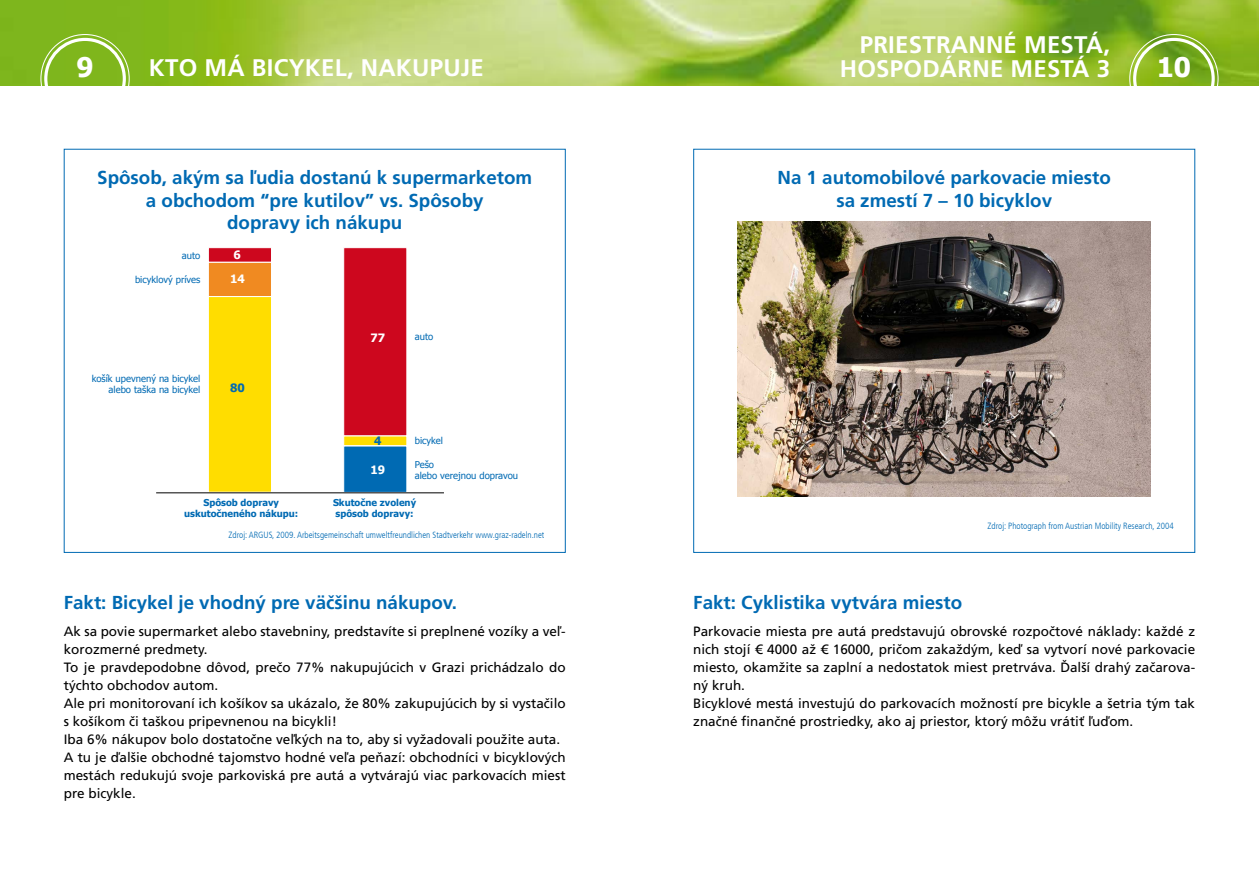
<style>
.page{position:relative;width:1259px;height:893px;background:#fff}
.page>*{position:absolute;margin:0;border:0;box-sizing:border-box;transform-origin:0 0}
.t1{font:700 27px "Tahoma";color:#fff}
.t2{font:700 24px/24px "Frutiger LT Com";letter-spacing:.01em;color:#fff;text-align:right}
.t3{font:700 18.75px/22.5px "Frutiger LT Com";color:#006ab3;text-align:center}
.t4{font:13.5px/18px "Frutiger LT Com";color:#000}
.t5{font:700 11.55px/24.5px "Tahoma";color:#fff}
.t6{font:700 11.55px "Tahoma";color:#006ab3}
.t7{font:9.45px/11.4px "Tahoma";color:#006ab3}
.t8{font:700 9.45px/11.4px "Tahoma";color:#006ab3}
.t9{font:300 condensed 9px "Frutiger LT Com";color:#006ab3}
</style>
<div class="page">
<img style="left:0;top:0;width:1259px;height:85px">
<div style="left:44px;top:38px;width:82px;height:81px;border:3px solid #fff;border-radius:50%"></div>
<div style="left:1133px;top:38px;width:81px;height:81px;border:3px solid #fff;border-radius:50%"></div>
<img style="left:737px;top:222px;width:414px;height:275px">
<div style="left:208px;top:247px;width:64px;height:15px;background:#cd071e;border:1px solid #fff"></div>
<div style="left:343px;top:247px;width:64px;height:189px;background:#cd071e;border:1px solid #fff"></div>
<div style="left:208px;top:262px;width:64px;height:35px;background:#f08a21;border:1px solid #fff"></div>
<div style="left:343px;top:436px;width:64px;height:10px;background:#fd0;border:1px solid #fff"></div>
<div style="left:208px;top:296px;width:64px;height:196px;background:#fd0;border:1px solid #fff"></div>
<div style="left:343px;top:446px;width:64px;height:47px;background:#006ab3"></div>
<hr style="left:156px;top:492px;width:288px;height:1px;background:#000">
<h2 class="t2" style="left:840px;top:32px;width:272px">Priestrann é mestá, hospodárne mestá 3</h2>
<h2 class="t2" style="left:149px;top:56px;width:336px">Kto má bicykel, nakupuje</h2>
<h1 class="t1" style="left:76px;top:48px;width:19px">9</h1>
<h1 class="t1" style="left:1156px;top:48px;width:36px">10</h1>
<h3 class="t3" style="left:97px;top:166px;width:436px">Spôsob, akým sa ľudia dostanú k supermarketom a obchodom “pre kutilov” vs. Spôsoby<br>dopravy ich nákupu</h3>
<p class="t7" style="left:182px;top:249px;width:20px">auto</p>
<p class="t7" style="left:135px;top:273px;width:67px">bicyklový príves</p>
<p class="t5" style="left:230px;top:242px;width:16px">6<br>14</p>
<p class="t7" style="left:92px;top:373px;width:110px;line-height:10.5px;text-align:right">košík upevnený na bicykel alebo taška na bicykel</p>
<p class="t6" style="left:230px;top:379px;width:16px">80</p>
<p class="t8" style="left:184px;top:496px;width:116px;text-align:center">Spôsob dopravy uskutočneného nákupu:</p>
<p class="t5" style="left:370px;top:325px;width:16px">77</p>
<p class="t7" style="left:415px;top:330px;width:20px">auto</p>
<p class="t6" style="left:374px;top:433px;width:9px">4</p>
<p class="t5" style="left:370px;top:457px;width:16px">19</p>
<p class="t7" style="left:415px;top:435px;width:30px">bicykel</p>
<p class="t7" style="left:415px;top:458px;width:105px">Pešo<br>alebo verejnou dopravou</p>
<p class="t8" style="left:333px;top:496px;width:85px">Skutočne zvolený spôsob dopravy:</p>
<p class="t9" style="left:229px;top:530px;width:317px">Zdroj: ARGUS, 2009. Arbeitsgemeinschaft umweltfreundlichen Stadtverkehr www.graz-radeln.net</p>
<h3 class="t3" style="left:64px;top:592px;width:395px">Fakt: Bicykel je vhodný pre väčšinu nákupov.</h3>
<p class="t4" style="left:64px;top:622px;width:503px">Ak sa povie supermarket alebo stavebniny, predstavíte si preplnené vozíky a veľ&shy;korozmerné predmety.<br>To je pravdepodobne dôvod, prečo 77% nakupujúcich v Grazi prichádzalo do týchto obchodov autom.<br>Ale pri monitorovaní ich košíkov sa ukázalo, že 80% zakupujúcich by si vystačilo s košíkom či taškou pripevnenou na bicykli!<br>Iba 6% nákupov bolo dostatočne veľkých na to, aby si vyžadovali použite auta.<br>A tu je ďalšie obchodné tajomstvo hodné veľa peňazí: obchodníci v bicyklových mestách redukujú svoje parkoviská pre autá a vytvárajú viac parkovacích miest pre bicykle.</p>
<h3 class="t3" style="left:777px;top:166px;width:335px">Na 1 automobilové parkovacie miesto sa zmestí 7 – 10 bicyklov</h3>
<p class="t9" style="left:987px;top:521px;width:188px">Zdroj: Photograph from Austrian Mobility Research, 2004</p>
<h3 class="t3" style="left:693px;top:592px;width:270px">Fakt: Cyklistika vytvára miesto</h3>
<p class="t4" style="left:693px;top:622px;width:503px">Parkovacie miesta pre autá predstavujú obrovské rozpočtové náklady: každé z nich stojí € 4000 až € 16000, pričom zakaždým, keď sa vytvorí nové parkovacie miesto, okamžite sa zaplní a nedostatok miest pretrváva. Ďalší drahý začarova&shy;ný kruh.<br>Bicyklové mestá investujú do parkovacích možností pre bicykle a šetria tým tak značné finančné prostriedky, ako aj priestor, ktorý môžu vrátiť ľuďom.</p>
</div>
